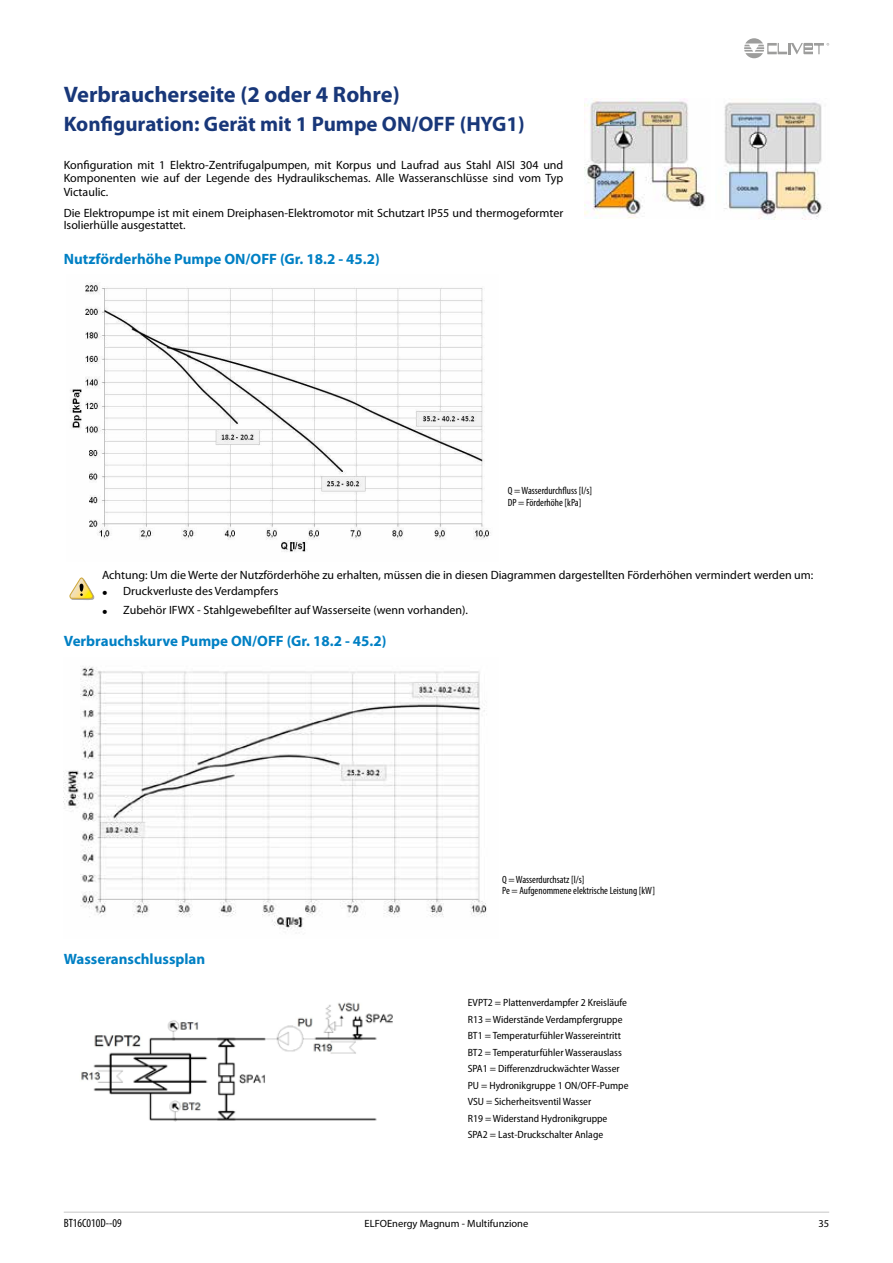
<style>
.page{position:relative;width:893px;height:1263px;background:#fff}
.page>*{position:absolute;margin:0;border:0;box-sizing:border-box;transform-origin:0 0}
.t1{font:700 22.5px "Myriad Pro";color:#183779}
.t2{font:700 21px "Myriad Pro";color:#183779}
.t3{font:700 15px "Myriad Pro";color:#0080c4}
.t4{font:12px/13.8px "Myriad Pro";color:#000;text-align:justify}
.t5{font:condensed 12px "Myriad Pro";color:#000}
.t6{font:semi-condensed 10.5px/16.5px "Myriad Pro";color:#000}
.t7{font:condensed 10.5px/11.2px "Myriad Pro";color:#000}
.t8{font:10.5px "Myriad Pro";color:#000}
.s1{font-size:19.5px}
</style>
<div class="page">
<svg style="left:744px;top:38px;width:85px;height:20px"></svg>
<hr style="left:64px;top:1212px;width:765px;height:1px;background:#c6c6c6">
<img style="left:81px;top:1002px;width:312px;height:120px">
<img style="left:70px;top:282px;width:421px;height:270px">
<img style="left:64px;top:666px;width:423px;height:264px">
<img style="left:585px;top:99px;width:120px;height:120px">
<img style="left:724px;top:102px;width:98px;height:117px">
<svg style="left:69px;top:577px;width:26px;height:23px"></svg>
<h1 class="t1" style="left:64px;top:80px;width:338px">Verbraucherseite (2 oder 4 Rohre)</h1>
<h2 class="t2" style="left:64px;top:111px;width:463px">Konfiguration: Gerät mit 1 Pumpe ON/OFF (HYG1)</h2>
<p class="t4" style="left:64px;top:157px;width:501px">Konfiguration mit 1 Elektro-Zentrifugalpumpen, mit Korpus und Laufrad aus Stahl AISI 304 und Komponenten wie auf der Legende des Hydraulikschemas. Alle Wasseranschlüsse sind vom Typ Victaulic.</p>
<p class="t4" style="left:64px;top:206px;width:501px;line-height:12px">Die Elektropumpe ist mit einem Dreiphasen-Elektromotor mit Schutzart IP55 und thermogeformter<br>Isolierhülle ausgestattet.</p>
<p class="t3" style="left:64px;top:249px;width:318px">Nutzförderhöhe Pumpe ON/OFF (Gr. 18.2 - 45.2)</p>
<p class="t7" style="left:508px;top:485px;width:86px">Q = Wasserdurchfluss [l/s]<br>DP = Förderhöhe [kPa]</p>
<p class="t4" style="left:102px;top:568px;width:713px">Achtung: Um die Werte der Nutzförderhöhe zu erhalten, müssen die in diesen Diagrammen dargestellten Förderhöhen vermindert werden um:</p>
<p class="t4" style="left:102px;top:584px;width:178px"><span class="s1">•</span> Druckverluste des Verdampfers</p>
<p class="t4" style="left:102px;top:603px;width:368px"><span class="s1">•</span> Zubehör IFWX - Stahlgewebefilter auf Wasserseite (wenn vorhanden).</p>
<p class="t3" style="left:64px;top:631px;width:324px">Verbrauchskurve Pumpe ON/OFF (Gr. 18.2 - 45.2)</p>
<p class="t3" style="left:64px;top:949px;width:143px">Wasseranschlussplan</p>
<p class="t7" style="left:502px;top:873px;width:154px">Q = Wasserdurchsatz [l/s]<br>Pe = Aufgenommene elektrische Leistung [kW]</p>
<p class="t6" style="left:468px;top:994px;width:162px">EVPT2 = Plattenverdampfer 2 Kreisläufe R13 = Widerstände Verdampfergruppe BT1 = Temperaturfühler Wassereintritt BT2 = Temperaturfühler Wasserauslass SPA1 = Differenzdruckwächter Wasser PU = Hydronikgruppe 1 ON/OFF-Pumpe VSU = Sicherheitsventil Wasser<br>R19 = Widerstand Hydronikgruppe SPA2 = Last-Druckschalter Anlage</p>
<p class="t5" style="left:64px;top:1216px;width:60px">BT16C010D--09</p>
<p class="t8" style="left:365px;top:1217px;width:165px">ELFOEnergy Magnum - Multifunzione</p>
<p class="t8" style="left:818px;top:1217px;width:12px">35</p>
</div>
